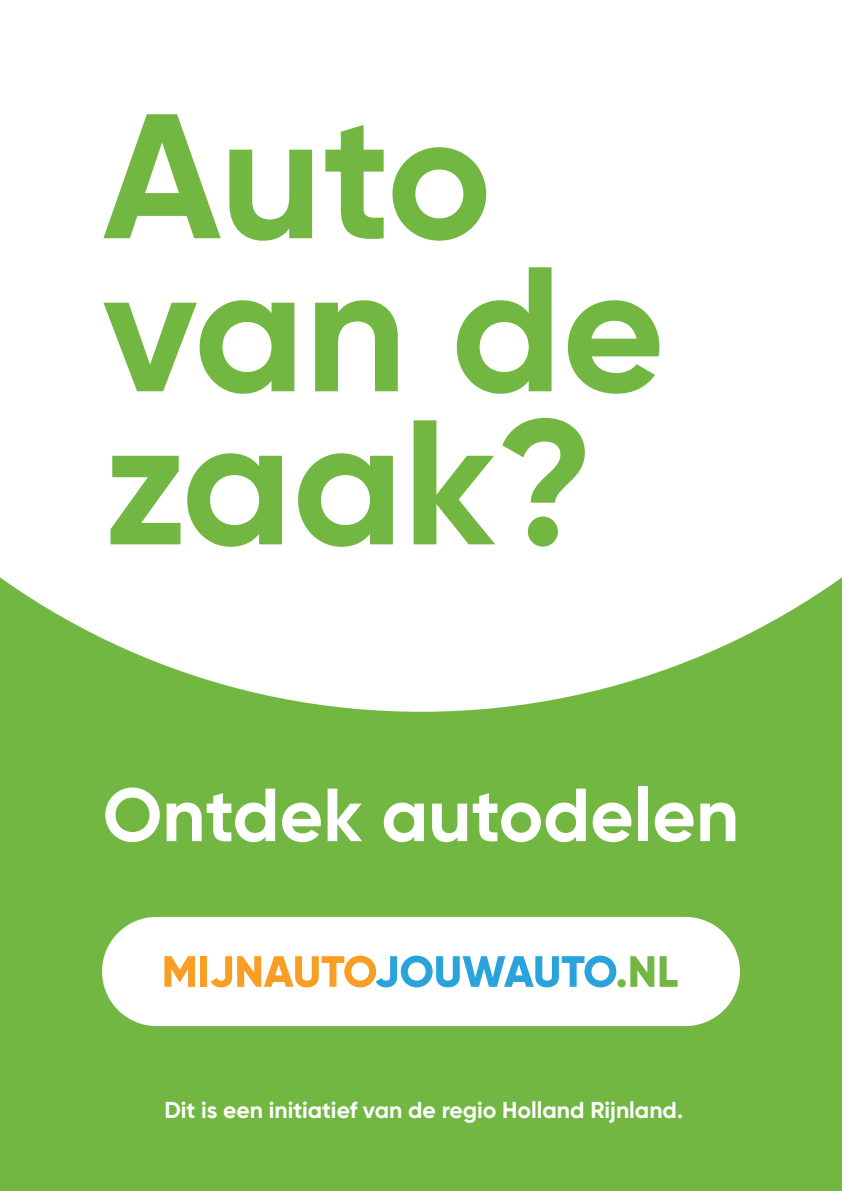
<style>
.page{position:relative;width:842px;height:1191px;background:#73b743}
.page>*{position:absolute;margin:0;border:0;box-sizing:border-box;transform-origin:0 0}
.t1{font:700 177.1px/153px "Gilroy";color:#73b743}
.t2{font:700 75px "Gilroy";color:#fff}
.t3{font:700 23px "Gilroy";color:#fff}
</style>
<div class="page">
<div style="left:0;top:0;width:842px;height:712px;background:#fff"></div>
<div style="left:102px;top:917px;width:638px;height:109px;background:#fff;border-radius:55px"></div>
<svg style="left:164px;top:956px;width:31px;height:30px"></svg>
<div style="left:200px;top:956px;width:7px;height:30px;background:#f89e24"></div>
<svg style="left:211px;top:955px;width:405px;height:32px"></svg>
<div style="left:617px;top:979px;width:9px;height:8px;background:#73b743;border-radius:50%"></div>
<svg style="left:630px;top:956px;width:24px;height:30px"></svg>
<svg style="left:660px;top:956px;width:17px;height:30px"></svg>
<p class="t1" style="left:103px;top:99px;width:563px">Auto van de zaak?</p>
<p class="t2" style="left:103px;top:768px;width:638px">Ontdek autodelen</p>
<p class="t3" style="left:165px;top:1095px;width:520px">Dit is een initiatief van de regio Holland Rijnland.</p>
</div>
